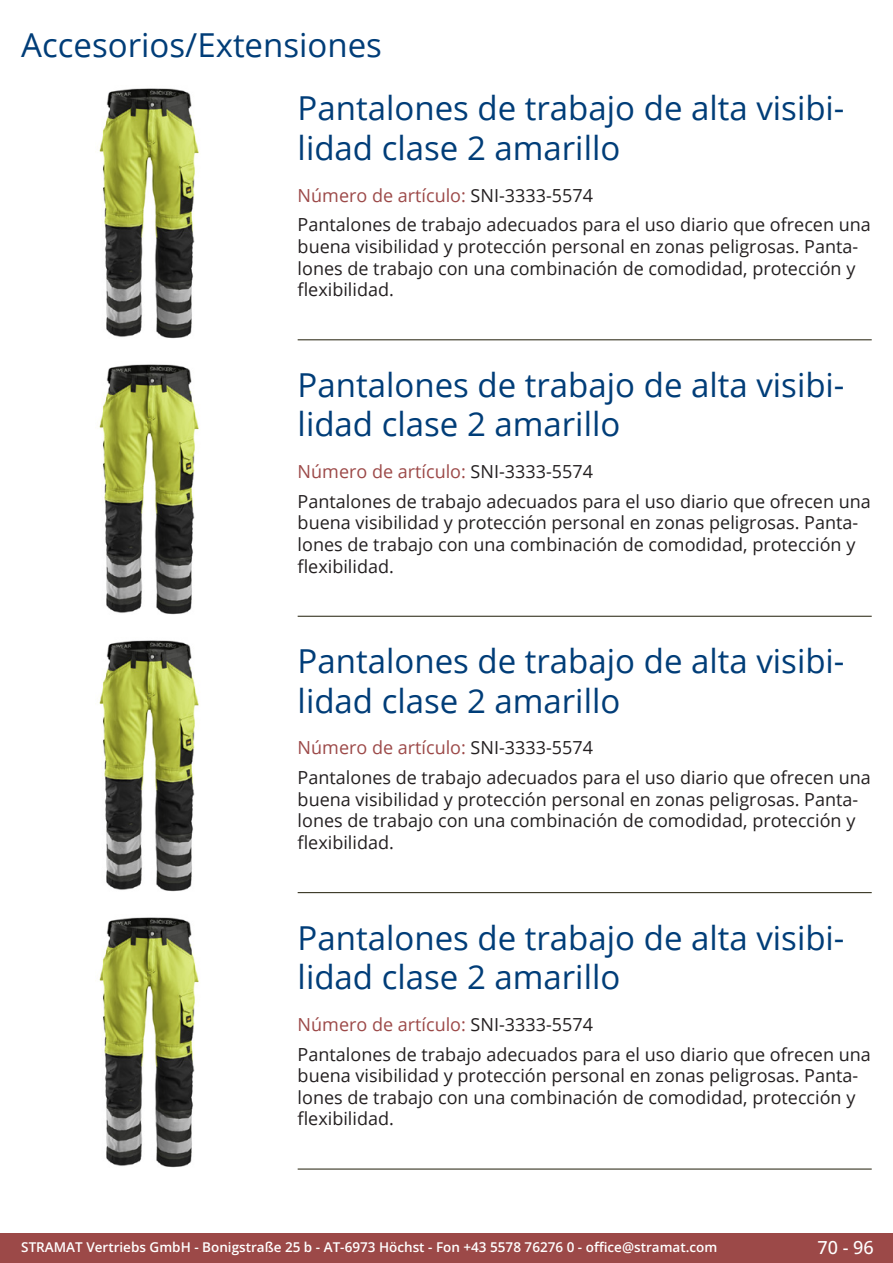
<style>
.page{position:relative;width:893px;height:1263px;background:#fff}
.page>*{position:absolute;margin:0;border:0;box-sizing:border-box;transform-origin:0 0}
.Produkttitel{font:33px/39.6px "Open Sans";color:#003d78}
.RastTitel{font:33px "Open Sans";color:#003d78}
.Beschreibung_Text{font:18px/21.6px "Open Sans";color:#231f20}
.TechDaten_Überschrif{font:18px "Open Sans";color:#9c4948}
.t1{font:500 18px "Open Sans";color:#fff}
.t2{font:600 13.5px "Open Sans";color:#fff}
.s1{color:#231f20}
</style>
<div class="page">
<div style="left:0;top:1233px;width:893px;height:30px;background:#9c4948"></div>
<hr style="left:298px;top:340px;width:574px;height:1px;background:#201d08">
<hr style="left:298px;top:616px;width:574px;height:1px;background:#201d08">
<hr style="left:298px;top:892px;width:574px;height:1px;background:#201d08">
<hr style="left:298px;top:1169px;width:574px;height:1px;background:#201d08">
<img style="left:99px;top:88px;width:100px;height:251px">
<img style="left:99px;top:364px;width:100px;height:251px">
<img style="left:99px;top:640px;width:100px;height:252px">
<img style="left:99px;top:917px;width:100px;height:251px">
<p class="RastTitel" style="left:21px;top:22px;width:362px">Accesorios/Extensiones</p>
<p class="Produkttitel" style="left:298px;top:88px;width:546px">Pantalones de trabajo de alta visibi&shy;lidad clase 2 amarillo</p>
<p class="TechDaten_Überschrif" style="left:298px;top:183px;width:297px">Número de artículo: <span class="s1">SNI-3333-5574</span></p>
<p class="Beschreibung_Text" style="left:298px;top:214px;width:575px">Pantalones de trabajo adecuados para el uso diario que ofrecen una buena visibilidad y protección personal en zonas peligrosas. Panta&shy;lones de trabajo con una combinación de comodidad, protección y flexibilidad.</p>
<p class="Produkttitel" style="left:298px;top:364px;width:546px">Pantalones de trabajo de alta visibi&shy;lidad clase 2 amarillo</p>
<p class="TechDaten_Überschrif" style="left:298px;top:459px;width:297px">Número de artículo: <span class="s1">SNI-3333-5574</span></p>
<p class="Beschreibung_Text" style="left:298px;top:490px;width:575px">Pantalones de trabajo adecuados para el uso diario que ofrecen una buena visibilidad y protección personal en zonas peligrosas. Panta&shy;lones de trabajo con una combinación de comodidad, protección y flexibilidad.</p>
<p class="Produkttitel" style="left:298px;top:640px;width:546px">Pantalones de trabajo de alta visibi&shy;lidad clase 2 amarillo</p>
<p class="TechDaten_Überschrif" style="left:298px;top:735px;width:297px">Número de artículo: <span class="s1">SNI-3333-5574</span></p>
<p class="Beschreibung_Text" style="left:298px;top:766px;width:575px">Pantalones de trabajo adecuados para el uso diario que ofrecen una buena visibilidad y protección personal en zonas peligrosas. Panta&shy;lones de trabajo con una combinación de comodidad, protección y flexibilidad.</p>
<p class="Produkttitel" style="left:298px;top:917px;width:546px">Pantalones de trabajo de alta visibi&shy;lidad clase 2 amarillo</p>
<p class="TechDaten_Überschrif" style="left:298px;top:1012px;width:297px">Número de artículo: <span class="s1">SNI-3333-5574</span></p>
<p class="Beschreibung_Text" style="left:298px;top:1043px;width:575px">Pantalones de trabajo adecuados para el uso diario que ofrecen una buena visibilidad y protección personal en zonas peligrosas. Panta&shy;lones de trabajo con una combinación de comodidad, protección y flexibilidad.</p>
<p class="t2" style="left:21px;top:1238px;width:698px">STRAMAT Vertriebs GmbH - Bonigstraße 25 b - AT-6973 Höchst - Fon +43 5578 76276 0 - office@stramat.com</p>
<p class="t1" style="left:817px;top:1234px;width:58px">70 - 96</p>
</div>
